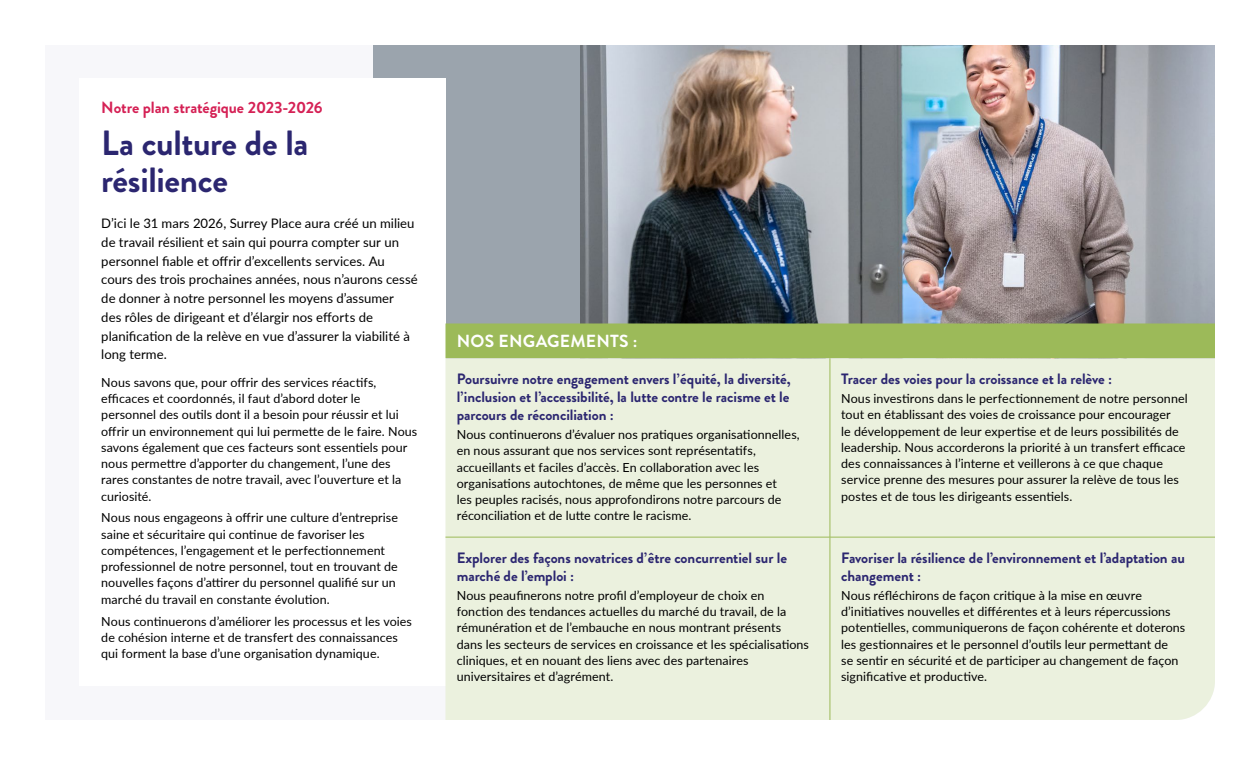
<style>
.page{position:relative;width:1260px;height:765px;background:#fff}
.page>*{position:absolute;margin:0;border:0;box-sizing:border-box;transform-origin:0 0}
.t1{font:700 35px/37px "Brandon Grotesque";letter-spacing:-.01em;color:#2b2670}
.t2{font:700 17.5px "Brandon Grotesque";letter-spacing:.015em;color:#fff}
.t3{font:700 16.25px "Brandon Grotesque";letter-spacing:-.005em;color:#d52155}
.t4{font:700 15px/18px "Brandon Grotesque";letter-spacing:-.005em;color:#2b2670}
.t5{font:13.12px/18.8px "Lato";letter-spacing:.005em;color:#000}
.t6{font:12.5px/16.2px "Lato";letter-spacing:.005em;color:#000}
</style>
<div class="page">
<div style="left:373px;top:45px;width:842px;height:448px;background:#9ba4ad"></div>
<img style="left:580px;top:45px;width:635px;height:278px">
<div style="left:79px;top:79px;width:366px;height:607px;background:#fff"></div>
<div style="left:445px;top:323px;width:770px;height:35px;background:#9cba59"></div>
<div style="left:445px;top:358px;width:770px;height:362px;background:#ebf1de"></div>
<hr style="left:830px;top:358px;width:1px;height:179px;background:#9cba59">
<hr style="left:830px;top:537px;width:1px;height:183px;background:#9cba59">
<hr style="left:445px;top:537px;width:385px;height:1px;background:#9cba59">
<hr style="left:830px;top:537px;width:385px;height:1px;background:#9cba59">
<h3 class="t3" style="left:101px;top:96px;width:223px">Notre plan stratégique 2023-2026</h3>
<h1 class="t1" style="left:101px;top:125px;width:209px">La culture de la résilience</h1>
<p class="t5" style="left:101px;top:213px;width:318px">D’ici le 31 mars 2026, Surrey Place aura créé un milieu de travail résilient et sain qui pourra compter sur un personnel fiable et offrir d’excellents services. Au cours des trois prochaines années, nous n’aurons cessé de donner à notre personnel les moyens d’assumer<br>des rôles de dirigeant et d’élargir nos efforts de planification de la relève en vue d’assurer la viabilité à long terme.</p>
<p class="t6" style="left:101px;top:374px;width:318px">Nous savons que, pour offrir des services réactifs, efficaces et coordonnés, il faut d’abord doter le personnel des outils dont il a besoin pour réussir et lui offrir un environnement qui lui permette de le faire. Nous savons également que ces facteurs sont essentiels pour nous permettre d’apporter du changement, l’une des rares constantes de notre travail, avec l’ouverture et la curiosité.</p>
<p class="t6" style="left:101px;top:509px;width:298px">Nous nous engageons à offrir une culture d’entreprise saine et sécuritaire qui continue de favoriser les compétences, l’engagement et le perfectionnement professionnel de notre personnel, tout en trouvant de nouvelles façons d’attirer du personnel qualifié sur un marché du travail en constante évolution.</p>
<p class="t6" style="left:101px;top:612px;width:312px">Nous continuerons d’améliorer les processus et les voies de cohésion interne et de transfert des connaissances qui forment la base d’une organisation dynamique.</p>
<h2 class="t2" style="left:457px;top:329px;width:182px">NOS ENGAGEMENTS :</h2>
<p class="t4" style="left:457px;top:370px;width:335px;text-align:justify">Poursuivre notre engagement envers l’équité, la diversité, l’inclusion et l’accessibilité, la lutte contre le racisme et le parcours de réconciliation :</p>
<p class="t6" style="left:457px;top:426px;width:345px">Nous continuerons d’évaluer nos pratiques organisationnelles, en nous assurant que nos services sont représentatifs, accueillants et faciles d’accès. En collaboration avec les organisations autochtones, de même que les personnes et<br>les peuples racisés, nous approfondirons notre parcours de réconciliation et de lutte contre le racisme.</p>
<p class="t4" style="left:457px;top:549px;width:332px">Explorer des façons novatrices d’être concurrentiel sur le marché de l’emploi :</p>
<p class="t6" style="left:457px;top:587px;width:354px">Nous peaufinerons notre profil d’employeur de choix en fonction des tendances actuelles du marché du travail, de la rémunération et de l’embauche en nous montrant présents dans les secteurs de services en croissance et les spécialisations cliniques, et en nouant des liens avec des partenaires universitaires et d’agrément.</p>
<p class="t4" style="left:841px;top:370px;width:273px">Tracer des voies pour la croissance et la relève :</p>
<p class="t6" style="left:841px;top:390px;width:348px">Nous investirons dans le perfectionnement de notre personnel tout en établissant des voies de croissance pour encourager<br>le développement de leur expertise et de leurs possibilités de leadership. Nous accorderons la priorité à un transfert efficace des connaissances à l’interne et veillerons à ce que chaque service prenne des mesures pour assurer la relève de tous les postes et de tous les dirigeants essentiels.</p>
<p class="t4" style="left:841px;top:549px;width:345px">Favoriser la résilience de l’environnement et l’adaptation au changement :</p>
<p class="t6" style="left:841px;top:587px;width:346px">Nous réfléchirons de façon critique à la mise en œuvre d’initiatives nouvelles et différentes et à leurs répercussions potentielles, communiquerons de façon cohérente et doterons les gestionnaires et le personnel d’outils leur permettant de<br>se sentir en sécurité et de participer au changement de façon significative et productive.</p>
</div>
